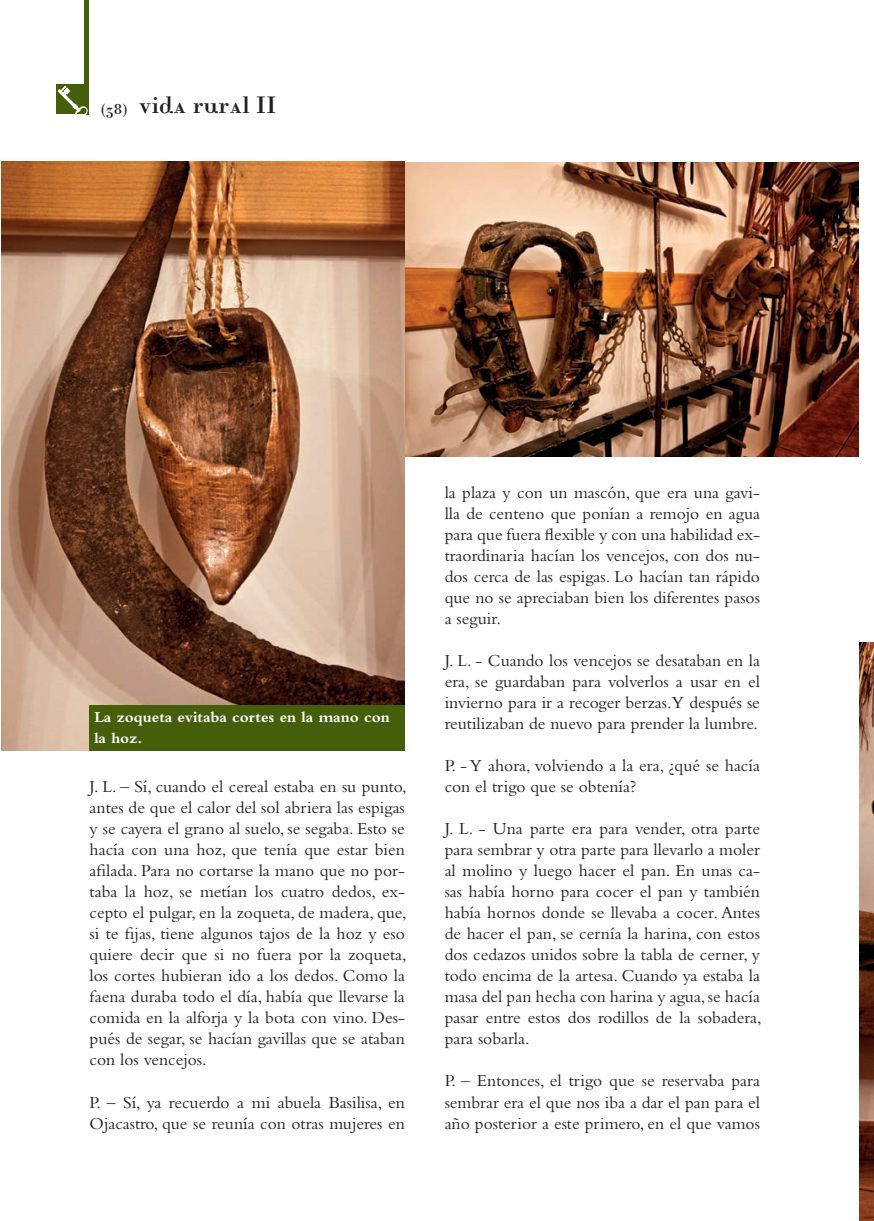
<style>
.page{position:relative;width:874px;height:1221px;background:#fff}
.page>*{position:absolute;margin:0;border:0;box-sizing:border-box;transform-origin:0 0}
.t1{font:24.5px "Katrina";color:#231f20}
.t2{font:17.5px/21px "Bembo";color:#231f20;text-align:justify}
.t3{font:700 15.75px/21px "Bembo";color:#fff}
.s1{font-size:15.75px}
</style>
<div class="page">
<div style="left:84px;top:0;width:5px;height:114px;background:#455e09"></div>
<div style="left:56px;top:84px;width:32px;height:30px;background:#455e09"></div>
<svg style="left:58px;top:86px;width:30px;height:28px"></svg>
<img style="left:859px;top:642px;width:14px;height:578px">
<img style="left:405px;top:162px;width:453px;height:294px">
<img style="left:1px;top:162px;width:404px;height:588px">
<div style="left:89px;top:705px;width:316px;height:45px;background:#455e09"></div>
<h1 class="t1" style="left:101px;top:92px;width:177px"><span class="s1">(38)</span> vida rural II</h1>
<p class="t3" style="left:94px;top:706px;width:297px">La zoqueta evitaba cortes en la mano con la hoz.</p>
<p class="t2" style="left:90px;top:776px;width:318px">J. L. – Sí, cuando el cereal estaba en su punto, antes de que el calor del sol abriera las espigas y se cayera el grano al suelo, se segaba. Esto se hacía con una hoz, que tenía que estar bien afilada. Para no cortarse la mano que no por&shy;taba la hoz, se metían los cuatro dedos, ex&shy;cepto el pulgar, en la zoqueta, de madera, que, si te fijas, tiene algunos tajos de la hoz y eso quiere decir que si no fuera por la zoqueta, los cortes hubieran ido a los dedos. Como la faena duraba todo el día, había que llevarse la comida en la alforja y la bota con vino. Des&shy;pués de segar, se hacían gavillas que se ataban con los vencejos.</p>
<p class="t2" style="left:90px;top:1091px;width:316px">P. – Sí, ya recuerdo a mi abuela Basilisa, en<br>Ojacastro, que se reunía con otras mujeres en</p>
<p class="t2" style="left:444px;top:482px;width:317px">la plaza y con un mascón, que era una gavi&shy;lla de centeno que ponían a remojo en agua para que fuera flexible y con una habilidad ex&shy;traordinaria hacían los vencejos, con dos nu&shy;dos cerca de las espigas. Lo hacían tan rápido que no se apreciaban bien los diferentes pasos a seguir.</p>
<p class="t2" style="left:444px;top:650px;width:317px">J. L. - Cuando los vencejos se desataban en la era, se guardaban para volverlos a usar en el invierno para ir a recoger berzas.Y después se reutilizaban de nuevo para prender la lumbre.</p>
<p class="t2" style="left:444px;top:755px;width:316px">P. - Y ahora, volviendo a la era, ¿qué se hacía con el trigo que se obtenía?</p>
<p class="t2" style="left:444px;top:818px;width:318px">J. L. - Una parte era para vender, otra parte para sembrar y otra parte para llevarlo a moler al molino y luego hacer el pan. En unas ca&shy;sas había horno para cocer el pan y también había hornos donde se llevaba a cocer. Antes de hacer el pan, se cernía la harina, con estos dos cedazos unidos sobre la tabla de cerner, y todo encima de la artesa. Cuando ya estaba la masa del pan hecha con harina y agua, se hacía pasar entre estos dos rodillos de la sobadera, para sobarla.</p>
<p class="t2" style="left:444px;top:1070px;width:317px">P. – Entonces, el trigo que se reservaba para sembrar era el que nos iba a dar el pan para el año posterior a este primero, en el que vamos</p>
</div>
